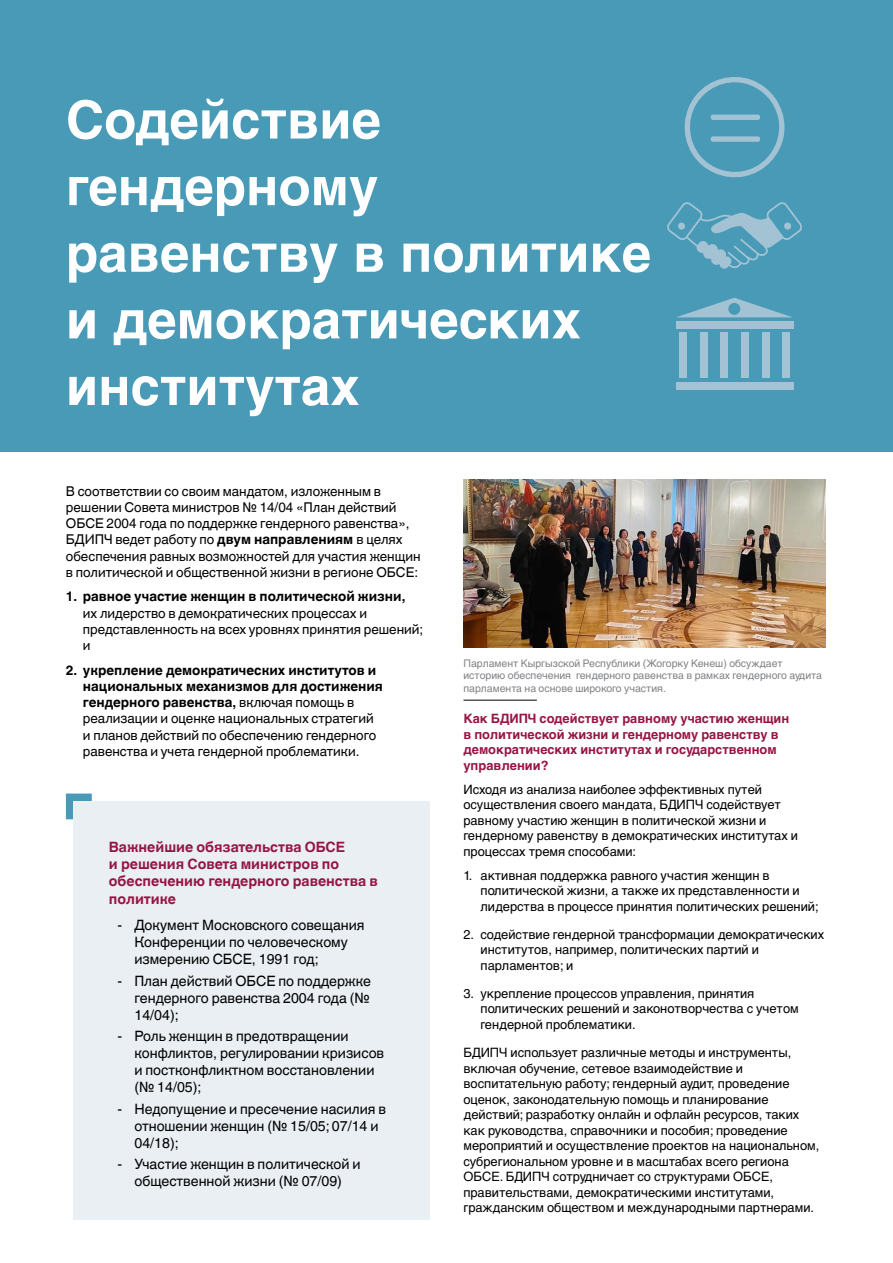
<style>
.page{position:relative;width:893px;height:1263px;background:#fff}
.page>*{position:absolute;margin:0;border:0;box-sizing:border-box;transform-origin:0 0}
.t1{font:700 52.8px/66.6px "Helvetica LT Std";color:#fff}
.t2{font:14.25px/17.1px "Helvetica World";color:#000}
.t3{font:700 14.25px/17.1px "Helvetica World";color:#961544}
.t4{font:13.5px/16.2px "Helvetica World";color:#000}
.t5{font:700 13.5px "Helvetica World";color:#000}
.t6{font:12.9px/15.5px "Helvetica LT Std";color:#000}
.t7{font:700 12.9px/15.5px "Helvetica LT Std";color:#961544}
.t8{font:10.5px/12.6px "Helvetica LT Std";color:#808285}
.s1{font-weight:700}
</style>
<div class="page">
<div style="left:0;top:0;width:893px;height:452px;background:#489ab6"></div>
<svg style="left:65px;top:793px;width:27px;height:27px"></svg>
<div style="left:73px;top:801px;width:356px;height:418px;background:#e9eff3"></div>
<img style="left:463px;top:480px;width:363px;height:168px">
<hr style="left:463px;top:700px;width:74px;height:1px;background:#000">
<svg style="left:684px;top:77px;width:100px;height:101px"></svg>
<svg style="left:667px;top:202px;width:135px;height:67px"></svg>
<div style="left:700px;top:333px;width:7px;height:45px;background:#a3c3d4"></div>
<div style="left:680px;top:333px;width:7px;height:45px;background:#a3c3d4"></div>
<div style="left:741px;top:333px;width:7px;height:45px;background:#a3c3d4"></div>
<div style="left:721px;top:333px;width:7px;height:45px;background:#a3c3d4"></div>
<div style="left:783px;top:333px;width:7px;height:45px;background:#a3c3d4"></div>
<div style="left:762px;top:333px;width:8px;height:45px;background:#a3c3d4"></div>
<div style="left:676px;top:322px;width:117px;height:7px;background:#a3c3d4"></div>
<div style="left:676px;top:383px;width:117px;height:7px;background:#a3c3d4"></div>
<svg style="left:677px;top:298px;width:114px;height:19px"></svg>
<h1 class="t1" style="left:66px;top:86px;width:587px">Содействие гендерному равенству в политике и демократических институтах</h1>
<p class="t4" style="left:66px;top:483px;width:356px">В соответствии со своим мандатом, изложенным в решении Совета министров № 14/04 «План действий ОБСЕ 2004 года по поддержке гендерного равенства», БДИПЧ ведет работу по <span class="s1">двум направлениям</span> в целях обеспечения равных возможностей для участия женщин в политической и общественной жизни в регионе ОБСЕ:</p>
<p class="t5" style="left:66px;top:589px;width:341px">1. равное участие женщин в политической жизни,</p>
<p class="t4" style="left:83px;top:605px;width:342px">их лидерство в демократических процессах и представленность на всех уровнях принятия решений; и</p>
<p class="t4" style="left:83px;top:662px;width:301px;text-indent:-17px"><span class="s1">2. укрепление демократических институтов и национальных механизмов для достижения гендерного равенства,</span> включая помощь в реализации и оценке национальных стратегий и планов действий по обеспечению гендерного равенства и учета гендерной проблематики.</p>
<p class="t3" style="left:109px;top:839px;width:270px">Важнейшие обязательства ОБСЕ<br>и решения Совета министров по обеспечению гендерного равенства в политике</p>
<p class="t2" style="left:134px;top:916px;width:232px;text-indent:-17px">- Документ Московского совещания<br>Конференции по человеческому измерению СБСЕ, 1991 год;</p>
<p class="t2" style="left:134px;top:972px;width:238px;text-align:justify;text-indent:-17px">- План действий ОБСЕ по поддержке гендерного равенства 2004 года (№ 14/04);</p>
<p class="t2" style="left:134px;top:1028px;width:251px;text-indent:-17px">- Роль женщин в предотвращении конфликтов, регулировании кризисов и постконфликтном восстановлении (№ 14/05);</p>
<p class="t2" style="left:134px;top:1100px;width:253px;text-indent:-17px">- Недопущение и пресечение насилия в отношении женщин (№ 15/05; 07/14 и<br>04/18);</p>
<p class="t2" style="left:117px;top:1156px;width:245px;text-align:center">- Участие женщин в политической и общественной жизни (№ 07/09)</p>
<p class="t8" style="left:463px;top:656px;width:360px">Парламент Кыргызской Республики (Жогорку Кенеш) обсуждает историю обеспечения гендерного равенства в рамках гендерного аудита парламента на основе широкого участия.</p>
<p class="t7" style="left:463px;top:711px;width:327px">Как БДИПЧ содействует равному участию женщин в политической жизни и гендерному равенству в демократических институтах и государственном управлении?</p>
<p class="t6" style="left:463px;top:781px;width:336px">Исходя из анализа наиболее эффективных путей осуществления своего мандата, БДИПЧ содействует равному участию женщин в политической жизни и гендерному равенству в демократических институтах и процессах тремя способами:</p>
<p class="t6" style="left:480px;top:867px;width:340px;text-indent:-17px">1. активная поддержка равного участия женщин в политической жизни, а также их представленности и лидерства в процессе принятия политических решений;</p>
<p class="t6" style="left:480px;top:926px;width:345px;text-indent:-17px">2. содействие гендерной трансформации демократических институтов, например, политических партий и парламентов; и</p>
<p class="t6" style="left:480px;top:986px;width:320px;text-indent:-17px">3. укрепление процессов управления, принятия политических решений и законотворчества с учетом гендерной проблематики.</p>
<p class="t6" style="left:463px;top:1045px;width:357px">БДИПЧ использует различные методы и инструменты, включая обучение, сетевое взаимодействие и воспитательную работу; гендерный аудит, проведение оценок, законодательную помощь и планирование действий; разработку онлайн и офлайн ресурсов, таких как руководства, справочники и пособия; проведение мероприятий и осуществление проектов на национальном, субрегиональном уровне и в масштабах всего региона ОБСЕ. БДИПЧ сотрудничает со структурами ОБСЕ, правительствами, демократическими институтами, гражданским обществом и международными партнерами.</p>
</div>
